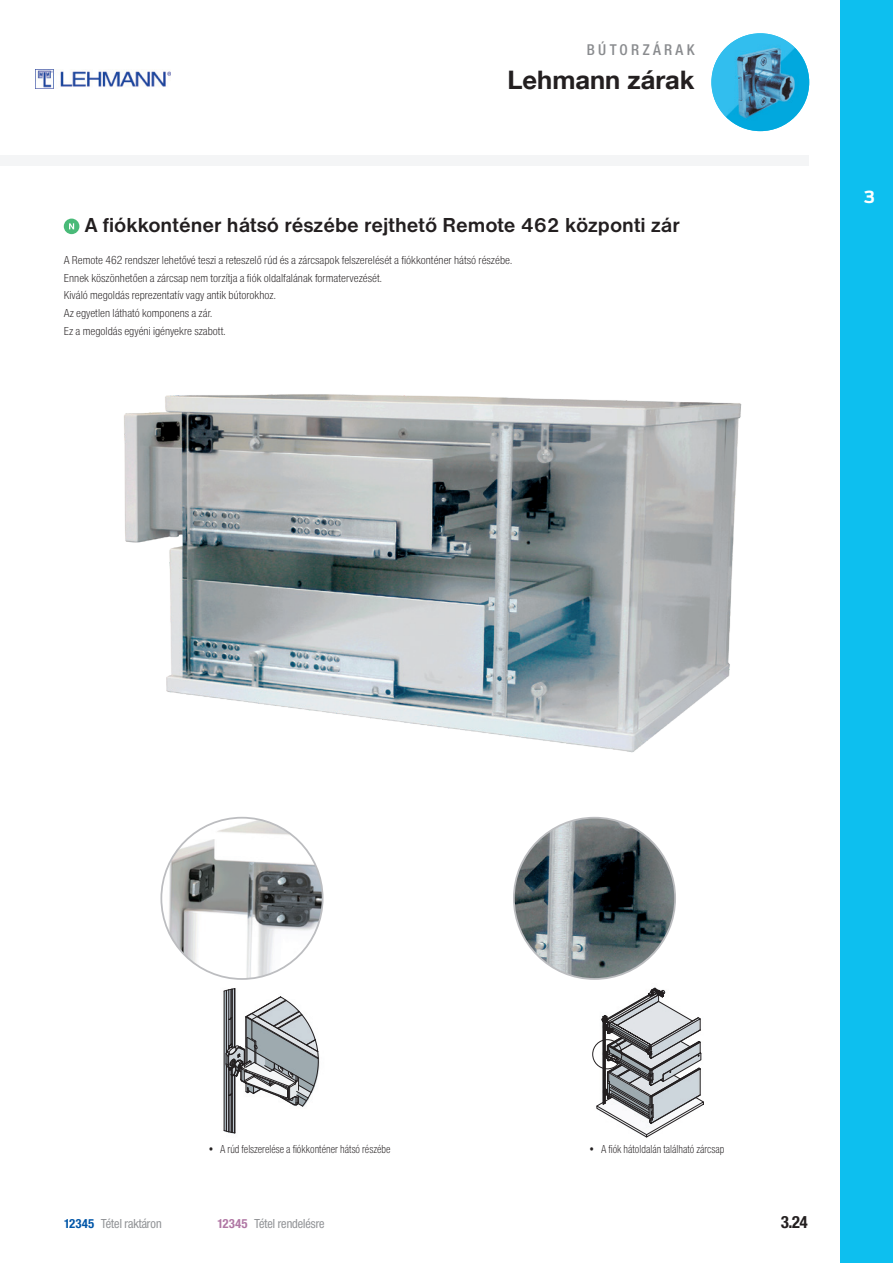
<style>
.page{position:relative;width:893px;height:1263px;background:#fff}
.page>*{position:absolute;margin:0;border:0;box-sizing:border-box;transform-origin:0 0}
.t1{font:700 25.5px "Helvetica Neue LT Com";color:#231f20}
.t2{font:700 21px "Nimbus Sans DOT";color:#231f20}
.t3{font:18px "Nimbus Sans Novus DOT Bol Con";color:#231f20}
.t4{font:700 16.5px "Antenna CE";color:#fff}
.t5{font:500 condensed 15px "Helvetica Neue LT Com";letter-spacing:.225em;color:#8a8c8f}
.t6{font:13.5px "Nimbus Sans Novus DOT Med Con";color:#919396}
.t7{font:13.5px "Nimbus Sans Novus DOT Bol Con";color:#0156a8}
.t8{font:13.5px "Nimbus Sans Novus DOT Bol Con";color:#b077a4}
.t9{font:12px/17.7px "Nimbus Sans DOT Ligh Cond";color:#231f20}
.t10{font:12px "Nimbus Sans DOT Ligh Cond";color:#231f20;scale:.9 1}
</style>
<div class="page">
<div style="left:840px;top:0;width:53px;height:1263px;background:#0dbfef"></div>
<div style="left:0;top:155px;width:809px;height:11px;background:#f4f5f6"></div>
<img style="left:124px;top:394px;width:618px;height:359px">
<svg style="left:597px;top:988px;width:107px;height:149px"></svg>
<div style="left:593px;top:1039px;width:29px;height:30px;border:1px solid #231f20;border-radius:50%"></div>
<img style="left:218px;top:976px;width:102px;height:158px">
<hr style="left:226px;top:1066px;width:1px;height:65px;background:#231f20">
<hr style="left:228px;top:1067px;width:1px;height:65px;background:#231f20">
<hr style="left:234px;top:1075px;width:1px;height:58px;background:#231f20">
<hr style="left:232px;top:1075px;width:1px;height:57px;background:#231f20">
<hr style="left:224px;top:991px;width:1px;height:139px;background:#231f20">
<hr style="left:235px;top:1076px;width:1px;height:57px;background:#231f20">
<svg style="left:224px;top:1130px;width:12px;height:3px"></svg>
<hr style="left:229px;top:1095px;width:1px;height:37px;background:#231f20">
<hr style="left:231px;top:1094px;width:1px;height:38px;background:#231f20">
<svg style="left:224px;top:988px;width:95px;height:118px"></svg>
<img style="left:36px;top:69px;width:135px;height:19px">
<img style="left:711px;top:33px;width:98px;height:98px;border-radius:49px">
<div style="left:64px;top:219px;width:15px;height:15px;background:#49ba78;border-radius:50%"></div>
<svg style="left:69px;top:223px;width:5px;height:6px"></svg>
<img style="left:161px;top:818px;width:162px;height:161px;border-radius:81px">
<img style="left:514px;top:818px;width:161px;height:161px;border-radius:81px">
<p class="t5" style="left:587px;top:41px;width:109px">BÚTORZÁRAK</p>
<h1 class="t1" style="left:507px;top:64px;width:189px">Lehmann zárak</h1>
<h2 class="t2" style="left:85px;top:213px;width:596px">A fiókkonténer hátsó részébe rejthető Remote 462 központi zár</h2>
<p class="t9" style="left:64px;top:251px;width:450px">A Remote 462 rendszer lehetővé teszi a reteszelő rúd és a zárcsapok felszerelését a fiókkonténer hátsó részébe.<br>Ennek köszönhetően a zárcsap nem torzítja a fiók oldalfalának formatervezését.<br>Kiváló megoldás reprezentatív vagy antik bútorokhoz.<br>Az egyetlen látható komponens a zár.<br>Ez a megoldás egyéni igényekre szabott.</p>
<h3 class="t4" style="left:864px;top:185px;width:12px">3</h3>
<p class="t10" style="left:207px;top:1142px;width:205px">• A rúd felszerelése a fiókkonténer hátsó részébe</p>
<p class="t10" style="left:588px;top:1142px;width:153px">• A fiók hátoldalán található zárcsap</p>
<p class="t7" style="left:64px;top:1215px;width:32px">12345</p>
<p class="t8" style="left:217px;top:1215px;width:32px">12345</p>
<h3 class="t3" style="left:781px;top:1212px;width:29px">3.24</h3>
<p class="t6" style="left:101px;top:1215px;width:62px">Tétel raktáron</p>
<p class="t6" style="left:254px;top:1215px;width:72px">Tétel rendelésre</p>
</div>
